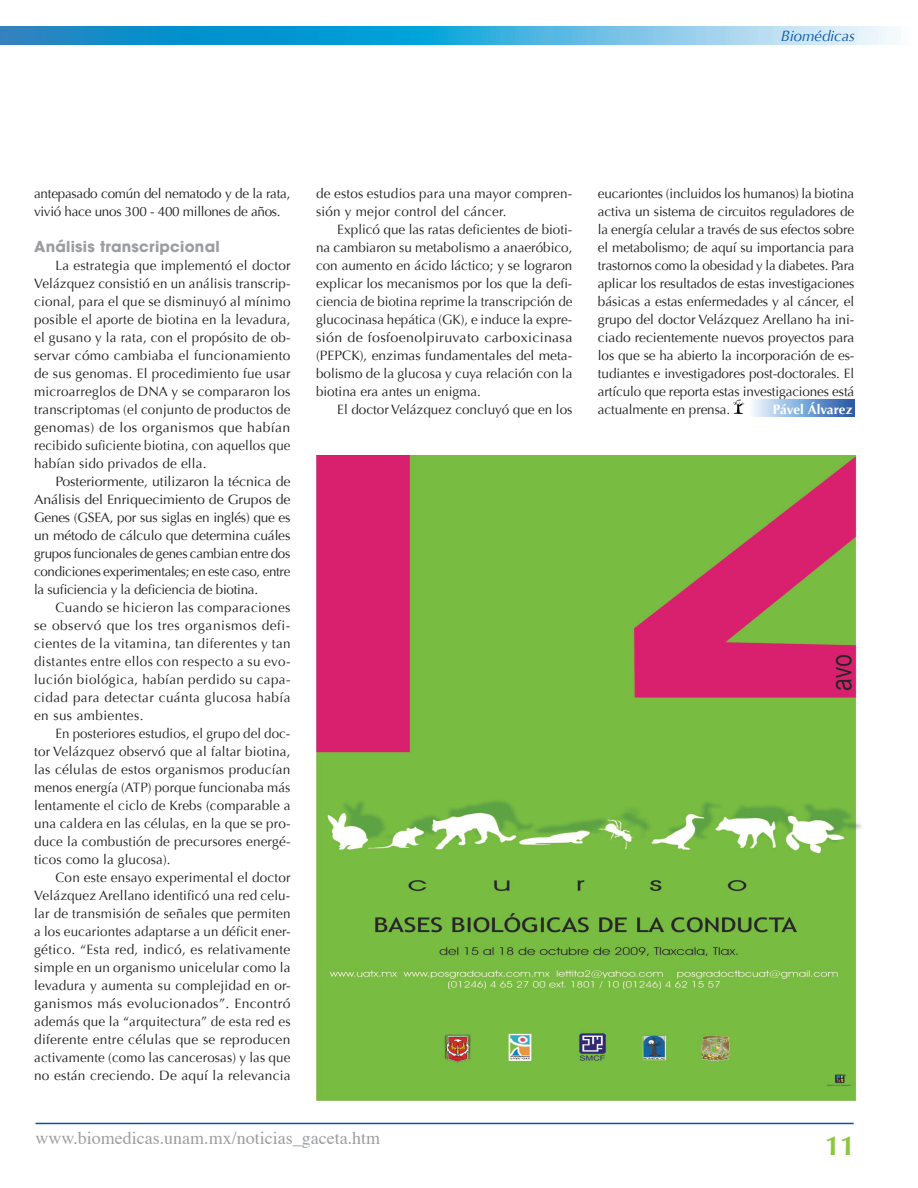
<style>
.page{position:relative;width:918px;height:1188px;background:#fff}
.page>*{position:absolute;margin:0;border:0;box-sizing:border-box;transform-origin:0 0}
.t1{font:700 27px "Optima";color:#8bc63e}
.t2{font:18px "Times";color:#9b9da0}
.t3{font:700 15px "ITC Avant Garde Std";letter-spacing:.015em;color:#9b9da0}
.t4{font:italic 15px "Optima";color:#0154a6}
.t5{font:13.5px/18px "Optima";color:#231f20;text-align:justify}
.t6{font:13.5px/18px "Optima";color:#231f20;text-align:justify;scale:1.05 1}
.t7{font:13.5px/18px "Optima";letter-spacing:-.02em;color:#231f20}
.t8{font:700 13.5px "Optima";color:#fff}
</style>
<div class="page">
<svg style="left:0;top:26px;width:897px;height:19px;background:#4cb0dc"></svg>
<hr style="left:36px;top:1123px;width:818px;height:1px;background:#0154a6">
<svg style="left:733px;top:399px;width:12px;height:15px"></svg>
<div style="left:747px;top:400px;width:107px;height:16px;background:linear-gradient(to right,#f5ffff,#1d57a9)"></div>
<img style="left:316px;top:455px;width:546px;height:645px">
<p class="t4" style="left:781px;top:28px;width:76px">Biomédicas</p>
<p class="t7" style="left:34px;top:185px;width:258px">antepasado común del nematodo y de la rata, vivió hace unos 300 - 400 millones de años.</p>
<p class="t3" style="left:34px;top:237px;width:187px">Análisis transcripcional</p>
<p class="t5" style="left:34px;top:257px;width:258px;text-indent:21px">La estrategia que implementó el doctor Velázquez consistió en un análisis transcrip&shy;cional, para el que se disminuyó al mínimo posible el aporte de biotina en la levadura, el gusano y la rata, con el propósito de ob&shy;servar cómo cambiaba el funcionamiento de sus genomas. El procedimiento fue usar microarreglos de DNA y se compararon los transcriptomas (el conjunto de productos de genomas) de los organismos que habían recibido suficiente biotina, con aquellos que habían sido privados de ella.</p>
<p class="t6" style="left:34px;top:473px;width:246px;text-indent:21px">Posteriormente, utilizaron la técnica de Análisis del Enriquecimiento de Grupos de Genes (GSEA, por sus siglas en inglés) que es un método de cálculo que determina cuáles grupos funcionales de genes cambian entre dos condiciones experimentales; en este caso, entre la suficiencia y la deficiencia de biotina.</p>
<p class="t5" style="left:34px;top:599px;width:258px;text-indent:21px">Cuando se hicieron las comparaciones se observó que los tres organismos defi&shy;cientes de la vitamina, tan diferentes y tan distantes entre ellos con respecto a su evo&shy;lución biológica, habían perdido su capa&shy;cidad para detectar cuánta glucosa había en sus ambientes.</p>
<p class="t5" style="left:34px;top:725px;width:258px;text-indent:21px">En posteriores estudios, el grupo del doc&shy;tor Velázquez observó que al faltar biotina, las células de estos organismos producían menos energía (ATP) porque funcionaba más lentamente el ciclo de Krebs (comparable a una caldera en las células, en la que se pro&shy;duce la combustión de precursores energé&shy;ticos como la glucosa).</p>
<p class="t5" style="left:34px;top:869px;width:258px;text-indent:21px">Con este ensayo experimental el doctor Velázquez Arellano identificó una red celu&shy;lar de transmisión de señales que permiten a los eucariontes adaptarse a un déficit ener&shy;gético. “Esta red, indicó, es relativamente simple en un organismo unicelular como la levadura y aumenta su complejidad en or&shy;ganismos más evolucionados”. Encontró además que la “arquitectura” de esta red es diferente entre células que se reproducen activamente (como las cancerosas) y las que no están creciendo. De aquí la relevancia</p>
<p class="t5" style="left:316px;top:185px;width:258px">de estos estudios para una mayor compren&shy;sión y mejor control del cáncer.</p>
<p class="t5" style="left:316px;top:221px;width:258px;text-indent:21px">Explicó que las ratas deficientes de bioti&shy;na cambiaron su metabolismo a anaeróbico, con aumento en ácido láctico; y se lograron explicar los mecanismos por los que la defi&shy;ciencia de biotina reprime la transcripción de glucocinasa hepática (GK), e induce la expre&shy;sión de fosfoenolpiruvato carboxicinasa (PEPCK), enzimas fundamentales del meta&shy;bolismo de la glucosa y cuya relación con la biotina era antes un enigma.</p>
<p class="t5" style="left:337px;top:401px;width:237px">El doctor Velázquez concluyó que en los</p>
<h2 class="t2" style="left:36px;top:1121px;width:346px">www.biomedicas.unam.mx/noticias_gaceta.htm</h2>
<p class="t5" style="left:598px;top:185px;width:258px">eucariontes (incluidos los humanos) la biotina activa un sistema de circuitos reguladores de la energía celular a través de sus efectos sobre el metabolismo; de aquí su importancia para trastornos como la obesidad y la diabetes. Para aplicar los resultados de estas investigaciones básicas a estas enfermedades y al cáncer, el grupo del doctor Velázquez Arellano ha ini&shy;ciado recientemente nuevos proyectos para los que se ha abierto la incorporación de es&shy;tudiantes e investigadores post-doctorales. El artículo que reporta estas investigaciones está actualmente en prensa.</p>
<p class="t8" style="left:773px;top:401px;width:81px">Pável Álvarez</p>
<h1 class="t1" style="left:825px;top:1130px;width:32px">11</h1>
</div>
